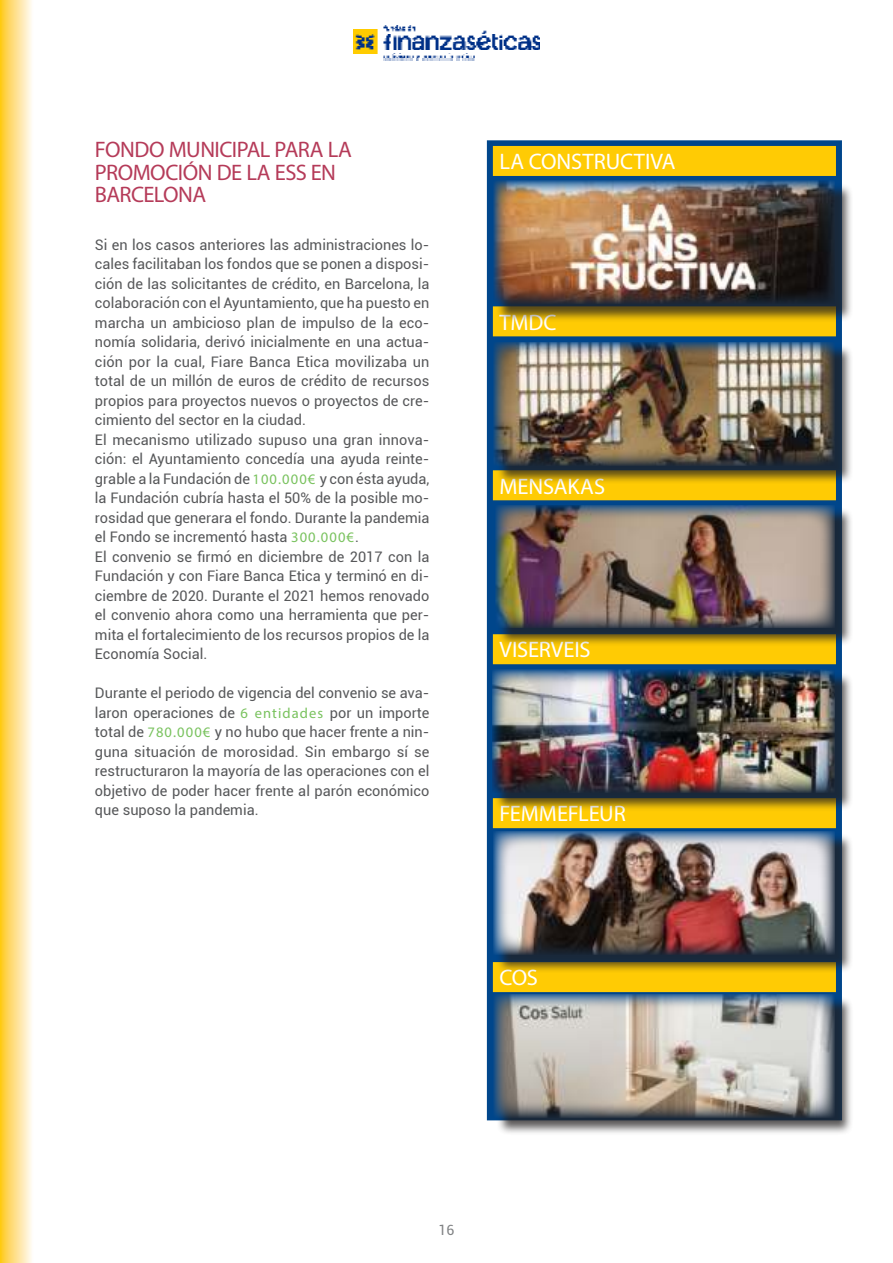
<style>
.page{position:relative;width:893px;height:1263px;background:#fff}
.page>*{position:absolute;margin:0;border:0;box-sizing:border-box;transform-origin:0 0}
.t1{font:22.5px "Myriad Pro";letter-spacing:-.005em;color:#fff}
.t2{font:22.5px/22.5px "Myriad Pro";letter-spacing:-.025em;color:#b53b59}
.t3{font:14.55px/19.5px "Roboto";color:#57585a}
.t4{font:14.1px "Roboto";color:#808284}
.s1{font-family:"Myriad Pro";color:#79c25e}
</style>
<div class="page">
<img style="left:353px;top:26px;width:187px;height:34px">
<img style="left:0;top:0;width:32px;height:1263px">
<svg style="left:487px;top:140px;width:355px;height:980px;background:#084a88"></svg>
<div style="left:493px;top:146px;width:343px;height:30px;background:#ffcb04"></div>
<div style="left:493px;top:306px;width:343px;height:30px;background:#ffcb04"></div>
<div style="left:493px;top:470px;width:343px;height:30px;background:#ffcb04"></div>
<div style="left:493px;top:634px;width:343px;height:30px;background:#ffcb04"></div>
<div style="left:493px;top:798px;width:343px;height:30px;background:#ffcb04"></div>
<div style="left:493px;top:962px;width:343px;height:30px;background:#ffcb04"></div>
<div style="left:496px;top:996px;width:357px;height:140px;background:#221f1f;opacity:.75"></div>
<img style="left:494px;top:994px;width:341px;height:123px">
<div style="left:496px;top:834px;width:358px;height:139px;background:#221f1f;opacity:.75"></div>
<img style="left:494px;top:831px;width:341px;height:123px">
<div style="left:496px;top:183px;width:358px;height:139px;background:#221f1f;opacity:.75"></div>
<img style="left:494px;top:181px;width:341px;height:123px">
<div style="left:498px;top:507px;width:356px;height:140px;background:#221f1f;opacity:.75"></div>
<img style="left:496px;top:505px;width:339px;height:123px">
<div style="left:496px;top:345px;width:357px;height:139px;background:#221f1f;opacity:.75"></div>
<img style="left:494px;top:342px;width:341px;height:123px">
<div style="left:494px;top:672px;width:360px;height:139px;background:#221f1f;opacity:.75"></div>
<img style="left:492px;top:670px;width:343px;height:123px">
<h1 class="t2" style="left:95px;top:139px;width:259px">FONDO MUNICIPAL PARA LA<br>PROMOCIÓN DE LA ESS EN<br>BARCELONA</h1>
<p class="t3" style="left:95px;top:236px;width:336px">Si en los casos anteriores las administraciones lo&shy;cales facilitaban los fondos que se ponen a disposi&shy;ción de las solicitantes de crédito, en Barcelona, la colaboración con el Ayuntamiento, que ha puesto en marcha un ambicioso plan de impulso de la eco&shy;nomía solidaria, derivó inicialmente en una actua&shy;ción por la cual, Fiare Banca Etica movilizaba un total de un millón de euros de crédito de recursos propios para proyectos nuevos o proyectos de cre&shy;cimiento del sector en la ciudad.<br>El mecanismo utilizado supuso una gran innova&shy;ción: el Ayuntamiento concedía una ayuda reinte&shy;grable a la Fundación de <span class="s1">100.000€</span> y con ésta ayuda, la Fundación cubría hasta el 50% de la posible mo&shy;rosidad que generara el fondo. Durante la pandemia el Fondo se incrementó hasta <span class="s1">300.000€</span>.<br>El convenio se firmó en diciembre de 2017 con la Fundación y con Fiare Banca Etica y terminó en di&shy;ciembre de 2020. Durante el 2021 hemos renovado el convenio ahora como una herramienta que per&shy;mita el fortalecimiento de los recursos propios de la Economía Social.</p>
<p class="t3" style="left:95px;top:684px;width:336px;text-align:justify">Durante el periodo de vigencia del convenio se ava&shy;laron operaciones de <span class="s1">6 entidades</span> por un importe total de <span class="s1">780.000€</span> y no hubo que hacer frente a nin&shy;guna situación de morosidad. Sin embargo sí se restructuraron la mayoría de las operaciones con el objetivo de poder hacer frente al parón económico que suposo la pandemia.</p>
<h1 class="t1" style="left:499px;top:151px;width:178px">LA CONSTRUCTIVA</h1>
<h1 class="t1" style="left:499px;top:311px;width:59px">TMDC</h1>
<h1 class="t1" style="left:499px;top:475px;width:107px">MENSAKAS</h1>
<h1 class="t1" style="left:499px;top:639px;width:93px">VISERVEIS</h1>
<h1 class="t1" style="left:499px;top:803px;width:128px">FEMMEFLEUR</h1>
<h1 class="t1" style="left:499px;top:967px;width:40px">COS</h1>
<p class="t4" style="left:439px;top:1224px;width:17px">16</p>
</div>
